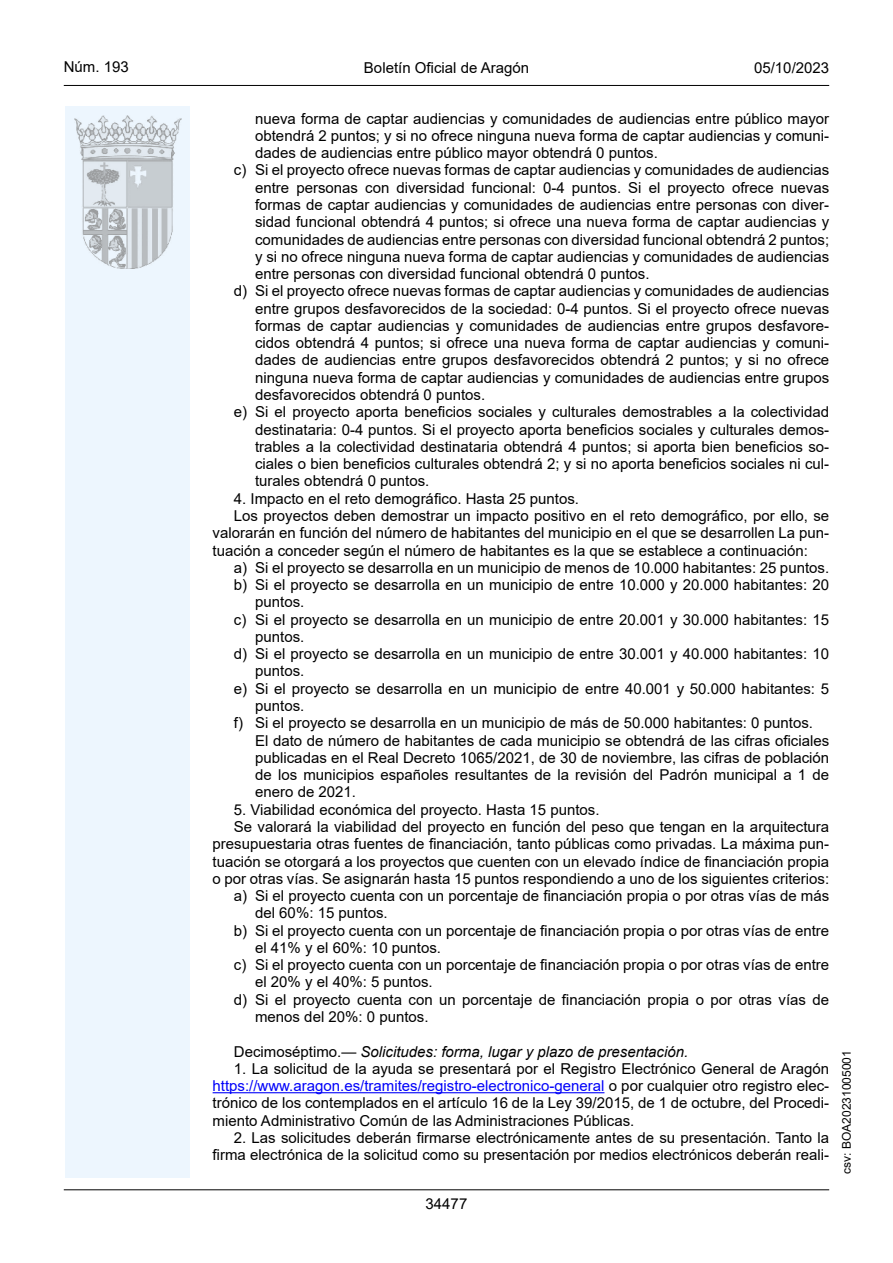
<style>
.page{position:relative;width:893px;height:1263px;background:#fff}
.page>*{position:absolute;margin:0;border:0;box-sizing:border-box;transform-origin:0 0}
.Sangrado_01{font:15px/17.2px "Arial";color:#000}
.inicio_de_parrafo{font:15px/17.2px "Arial";color:#000;text-align:justify}
.inicio_de_parrafo-2{font:italic 15px "Arial";color:#000}
.estilo_head-c{font:15px "Arial";color:#000}
.estilo_head-d{font:15px "Arial MT2";color:#000}
.estilo_head-i{font:15px "Arial MT2";color:#000}
.numero_pagina{font:15px "Arial";color:#000}
.estilo_head-i-2{font:12px "Arial MT2";color:#000}
.s1{font-style:normal}
.s2{color:#0000fa}
</style>
<div class="page">
<div style="left:65px;top:106px;width:125px;height:1072px;background:#edf6fe"></div>
<img style="left:75px;top:115px;width:106px;height:153px">
<hr style="left:64px;top:85px;width:765px;height:1px;background:#000">
<hr style="left:64px;top:1189px;width:765px;height:1px;background:#000">
<hr style="left:213px;top:1092px;width:391px;height:1px;background:#0000fa">
<p class="estilo_head-i" style="left:64px;top:57px;width:67px">Núm. 193</p>
<p class="estilo_head-c" style="left:364px;top:57px;width:167px">Boletín Oficial de Aragón</p>
<p class="estilo_head-d" style="left:754px;top:57px;width:77px">05/10/2023</p>
<p class="Sangrado_01" style="left:255px;top:110px;width:576px;text-align:justify">nueva forma de captar audiencias y comunidades de audiencias entre público mayor obtendrá 2 puntos; y si no ofrece ninguna nueva forma de captar audiencias y comuni&shy;dades de audiencias entre público mayor obtendrá 0 puntos.</p>
<p class="Sangrado_01" style="left:255px;top:161px;width:576px;text-align:justify;text-indent:-21px">c) Si el proyecto ofrece nuevas formas de captar audiencias y comunidades de audiencias entre personas con diversidad funcional: 0-4 puntos. Si el proyecto ofrece nuevas formas de captar audiencias y comunidades de audiencias entre personas con diver&shy;sidad funcional obtendrá 4 puntos; si ofrece una nueva forma de captar audiencias y comunidades de audiencias entre personas con diversidad funcional obtendrá 2 puntos; y si no ofrece ninguna nueva forma de captar audiencias y comunidades de audiencias entre personas con diversidad funcional obtendrá 0 puntos.</p>
<p class="Sangrado_01" style="left:255px;top:282px;width:576px;text-align:justify;text-indent:-21px">d) Si el proyecto ofrece nuevas formas de captar audiencias y comunidades de audiencias entre grupos desfavorecidos de la sociedad: 0-4 puntos. Si el proyecto ofrece nuevas formas de captar audiencias y comunidades de audiencias entre grupos desfavore&shy;cidos obtendrá 4 puntos; si ofrece una nueva forma de captar audiencias y comuni&shy;dades de audiencias entre grupos desfavorecidos obtendrá 2 puntos; y si no ofrece ninguna nueva forma de captar audiencias y comunidades de audiencias entre grupos desfavorecidos obtendrá 0 puntos.</p>
<p class="Sangrado_01" style="left:255px;top:403px;width:576px;text-align:justify;text-indent:-21px">e) Si el proyecto aporta beneficios sociales y culturales demostrables a la colectividad destinataria: 0-4 puntos. Si el proyecto aporta beneficios sociales y culturales demos&shy;trables a la colectividad destinataria obtendrá 4 puntos; si aporta bien beneficios so&shy;ciales o bien beneficios culturales obtendrá 2; y si no aporta beneficios sociales ni cul&shy;turales obtendrá 0 puntos.</p>
<p class="inicio_de_parrafo" style="left:234px;top:490px;width:347px">4. Impacto en el reto demográfico. Hasta 25 puntos.</p>
<p class="inicio_de_parrafo" style="left:213px;top:507px;width:618px;text-indent:21px">Los proyectos deben demostrar un impacto positivo en el reto demográfico, por ello, se valorarán en función del número de habitantes del municipio en el que se desarrollen La pun&shy;tuación a conceder según el número de habitantes es la que se establece a continuación:</p>
<p class="Sangrado_01" style="left:234px;top:559px;width:597px">a) Si el proyecto se desarrolla en un municipio de menos de 10.000 habitantes: 25 puntos.</p>
<p class="Sangrado_01" style="left:255px;top:576px;width:575px;text-indent:-21px">b) Si el proyecto se desarrolla en un municipio de entre 10.000 y 20.000 habitantes: 20 puntos.</p>
<p class="Sangrado_01" style="left:255px;top:611px;width:575px;text-indent:-21px">c) Si el proyecto se desarrolla en un municipio de entre 20.001 y 30.000 habitantes: 15 puntos.</p>
<p class="Sangrado_01" style="left:255px;top:645px;width:575px;text-indent:-21px">d) Si el proyecto se desarrolla en un municipio de entre 30.001 y 40.000 habitantes: 10 puntos.</p>
<p class="Sangrado_01" style="left:255px;top:680px;width:576px;text-indent:-21px">e) Si el proyecto se desarrolla en un municipio de entre 40.001 y 50.000 habitantes: 5 puntos.</p>
<p class="Sangrado_01" style="left:234px;top:714px;width:581px">f) Si el proyecto se desarrolla en un municipio de más de 50.000 habitantes: 0 puntos.</p>
<p class="Sangrado_01" style="left:255px;top:732px;width:576px;text-align:justify">El dato de número de habitantes de cada municipio se obtendrá de las cifras oficiales publicadas en el Real Decreto 1065/2021, de 30 de noviembre, las cifras de población de los municipios españoles resultantes de la revisión del Padrón municipal a 1 de enero de 2021.</p>
<p class="inicio_de_parrafo" style="left:234px;top:801px;width:367px">5. Viabilidad económica del proyecto. Hasta 15 puntos.</p>
<p class="inicio_de_parrafo" style="left:213px;top:818px;width:618px;text-indent:21px">Se valorará la viabilidad del proyecto en función del peso que tengan en la arquitectura presupuestaria otras fuentes de financiación, tanto públicas como privadas. La máxima pun&shy;tuación se otorgará a los proyectos que cuenten con un elevado índice de financiación propia o por otras vías. Se asignarán hasta 15 puntos respondiendo a uno de los siguientes criterios:</p>
<p class="Sangrado_01" style="left:255px;top:887px;width:576px;text-indent:-21px">a) Si el proyecto cuenta con un porcentaje de financiación propia o por otras vías de más del 60%: 15 puntos.</p>
<p class="Sangrado_01" style="left:255px;top:922px;width:575px;text-indent:-21px">b) Si el proyecto cuenta con un porcentaje de financiación propia o por otras vías de entre el 41% y el 60%: 10 puntos.</p>
<p class="Sangrado_01" style="left:255px;top:956px;width:575px;text-indent:-21px">c) Si el proyecto cuenta con un porcentaje de financiación propia o por otras vías de entre el 20% y el 40%: 5 puntos.</p>
<p class="Sangrado_01" style="left:255px;top:991px;width:575px;text-indent:-21px">d) Si el proyecto cuenta con un porcentaje de financiación propia o por otras vías de menos del 20%: 0 puntos.</p>
<p class="inicio_de_parrafo-2" style="left:234px;top:1041px;width:456px"><span class="s1">Decimoséptimo.—</span> Solicitudes: forma, lugar y plazo de presentación.</p>
<p class="inicio_de_parrafo" style="left:213px;top:1060px;width:618px;text-indent:21px">1. La solicitud de la ayuda se presentará por el Registro Electrónico General de Aragón <span class="s2">https://www.aragon.es/tramites/registro-electronico-general</span> o por cualquier otro registro elec&shy;trónico de los contemplados en el artículo 16 de la Ley 39/2015, de 1 de octubre, del Procedi&shy;miento Administrativo Común de las Administraciones Públicas.</p>
<p class="inicio_de_parrafo" style="left:213px;top:1129px;width:618px;text-align:right">2. Las solicitudes deberán firmarse electrónicamente antes de su presentación. Tanto la firma electrónica de la solicitud como su presentación por medios electrónicos deberán reali-</p>
<p class="numero_pagina" style="left:426px;top:1193px;width:43px">34477</p>
<p class="estilo_head-i-2" style="left:838px;top:1174px;width:125px;rotate:-90deg">csv: BOA20231005001</p>
</div>
